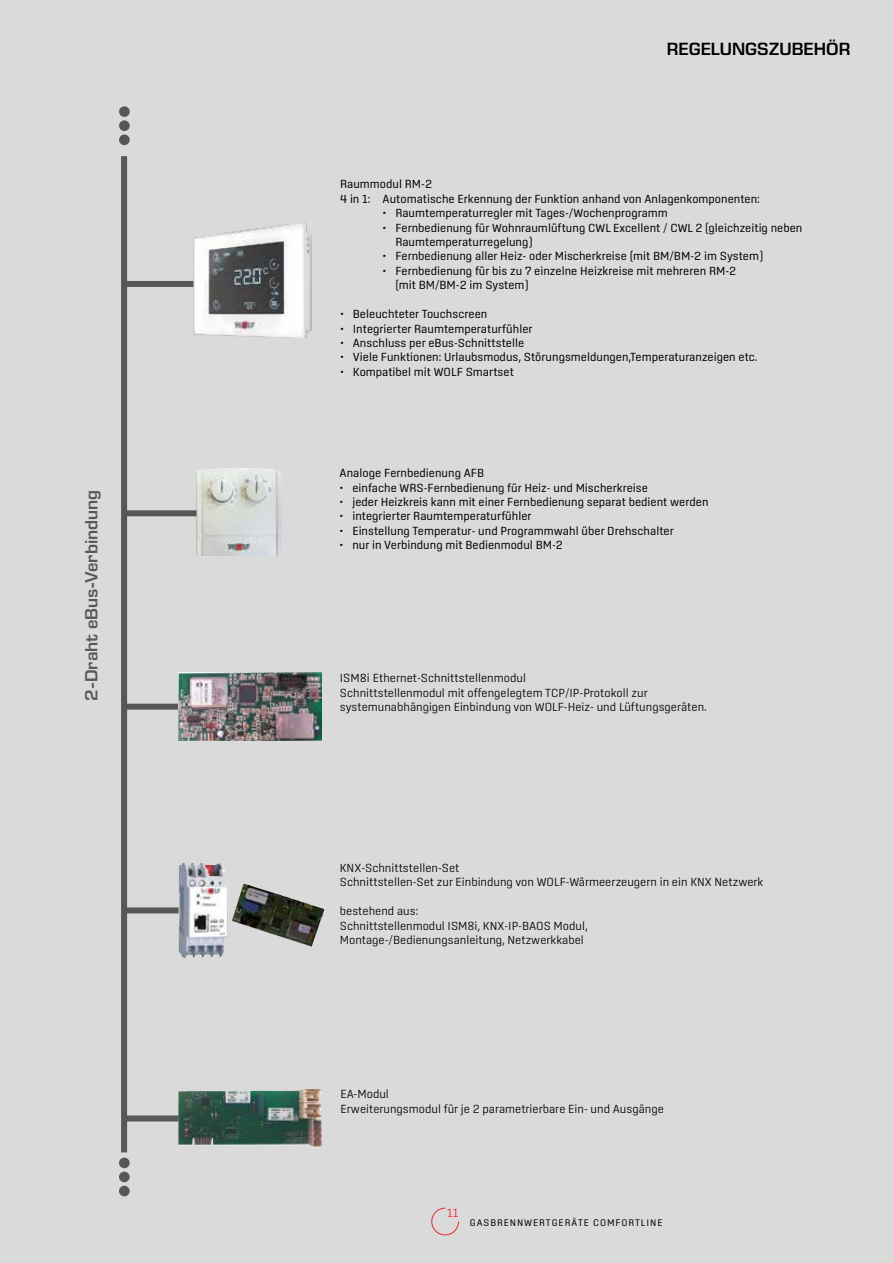
<style>
.page{position:relative;width:893px;height:1263px;background:#dadada}
.page>*{position:absolute;margin:0;border:0;box-sizing:border-box;transform-origin:0 0}
.t1{font:600 18px "Eurostile Next LT Pro";color:#575756}
.t2{font:600 18px "Eurostile Next LT Pro";color:#000}
.t3{font:12px/14.4px "Center";color:#000}
.t4{font:300 12px/14.4px "Center";color:#000}
.t5{font:300 12px "Center";color:#e62a32}
.t6{font:9.75px "Center";letter-spacing:.095em;color:#000}
</style>
<div class="page">
<svg style="left:431px;top:1207px;width:28px;height:29px"></svg>
<div style="left:121px;top:156px;width:6px;height:996px;background:#575756"></div>
<div style="left:119px;top:1157px;width:11px;height:11px;background:#575756;border-radius:50%"></div>
<div style="left:119px;top:1171px;width:11px;height:11px;background:#575756;border-radius:50%"></div>
<div style="left:119px;top:1186px;width:11px;height:10px;background:#575756;border-radius:50%"></div>
<div style="left:119px;top:106px;width:11px;height:11px;background:#575756;border-radius:50%"></div>
<div style="left:119px;top:120px;width:11px;height:11px;background:#575756;border-radius:50%"></div>
<div style="left:119px;top:134px;width:11px;height:11px;background:#575756;border-radius:50%"></div>
<div style="left:124px;top:907px;width:55px;height:6px;background:#575756"></div>
<img style="left:179px;top:862px;width:135px;height:96px">
<div style="left:124px;top:704px;width:54px;height:6px;background:#575756"></div>
<img style="left:178px;top:673px;width:144px;height:67px">
<div style="left:124px;top:1115px;width:55px;height:6px;background:#575756"></div>
<img style="left:178px;top:1089px;width:144px;height:59px">
<img style="left:196px;top:468px;width:85px;height:88px">
<div style="left:125px;top:510px;width:71px;height:6px;background:#575756"></div>
<div style="left:125px;top:281px;width:69px;height:6px;background:#575756"></div>
<img style="left:194px;top:222px;width:118px;height:115px">
<h1 class="t1" style="left:82px;top:701px;width:212px;rotate:-90deg">2-Draht eBus-Verbindung</h1>
<h1 class="t2" style="left:667px;top:39px;width:185px">REGELUNGSZUBEHÖR</h1>
<p class="t3" style="left:340px;top:177px;width:421px">Raummodul RM-2<br>4 in 1: Automatische Erkennung der Funktion anhand von Anlagenkomponenten:</p>
<p class="t3" style="left:383px;top:206px;width:287px">• Raumtemperaturregler mit Tages-/Wochenprogramm</p>
<p class="t3" style="left:395px;top:220px;width:409px;text-indent:-13px">• Fernbedienung für Wohnraumlüftung CWL Excellent / CWL 2 (gleichzeitig neben<br>Raumtemperaturregelung)</p>
<p class="t3" style="left:383px;top:249px;width:382px">• Fernbedienung aller Heiz- oder Mischerkreise (mit BM/BM-2 im System)</p>
<p class="t3" style="left:395px;top:263px;width:342px;text-indent:-13px">• Fernbedienung für bis zu 7 einzelne Heizkreise mit mehreren RM-2 (mit BM/BM-2 im System)</p>
<p class="t3" style="left:340px;top:307px;width:149px">• Beleuchteter Touchscreen</p>
<p class="t3" style="left:340px;top:321px;width:194px">• Integrierter Raumtemperaturfühler</p>
<p class="t3" style="left:340px;top:335px;width:186px">• Anschluss per eBus-Schnittstelle</p>
<p class="t3" style="left:340px;top:350px;width:419px">• Viele Funktionen: Urlaubsmodus, Störungsmeldungen,Temperaturanzeigen etc.</p>
<p class="t3" style="left:340px;top:364px;width:175px">• Kompatibel mit WOLF Smartset</p>
<p class="t3" style="left:340px;top:466px;width:146px">Analoge Fernbedienung AFB</p>
<p class="t3" style="left:340px;top:480px;width:310px">• einfache WRS-Fernbedienung für Heiz- und Mischerkreise</p>
<p class="t3" style="left:340px;top:495px;width:370px">• jeder Heizkreis kann mit einer Fernbedienung separat bedient werden</p>
<p class="t3" style="left:340px;top:509px;width:194px">• integrierter Raumtemperaturfühler</p>
<p class="t3" style="left:340px;top:523px;width:336px">• Einstellung Temperatur- und Programmwahl über Drehschalter</p>
<p class="t3" style="left:340px;top:538px;width:225px">• nur in Verbindung mit Bedienmodul BM-2</p>
<p class="t4" style="left:340px;top:671px;width:368px">ISM8i Ethernet-Schnittstellenmodul<br>Schnittstellenmodul mit offengelegtem TCP/IP-Protokoll zur systemunabhängigen Einbindung von WOLF-Heiz- und Lüftungsgeräten.</p>
<p class="t4" style="left:340px;top:860px;width:425px">KNX-Schnittstellen-Set<br>Schnittstellen-Set zur Einbindung von WOLF-Wärmeerzeugern in ein KNX Netzwerk</p>
<p class="t4" style="left:340px;top:904px;width:249px">bestehend aus:<br>Schnittstellenmodul ISM8i, KNX-IP-BAOS Modul,<br>Montage-/Bedienungsanleitung, Netzwerkkabel</p>
<p class="t4" style="left:340px;top:1087px;width:325px">EA-Modul<br>Erweiterungsmodul für je 2 parametrierbare Ein- und Ausgänge</p>
<p class="t5" style="left:447px;top:1206px;width:13px">11</p>
<p class="t6" style="left:470px;top:1217px;width:194px">GASBRENNWERTGERÄTE COMFORTLINE</p>
</div>
